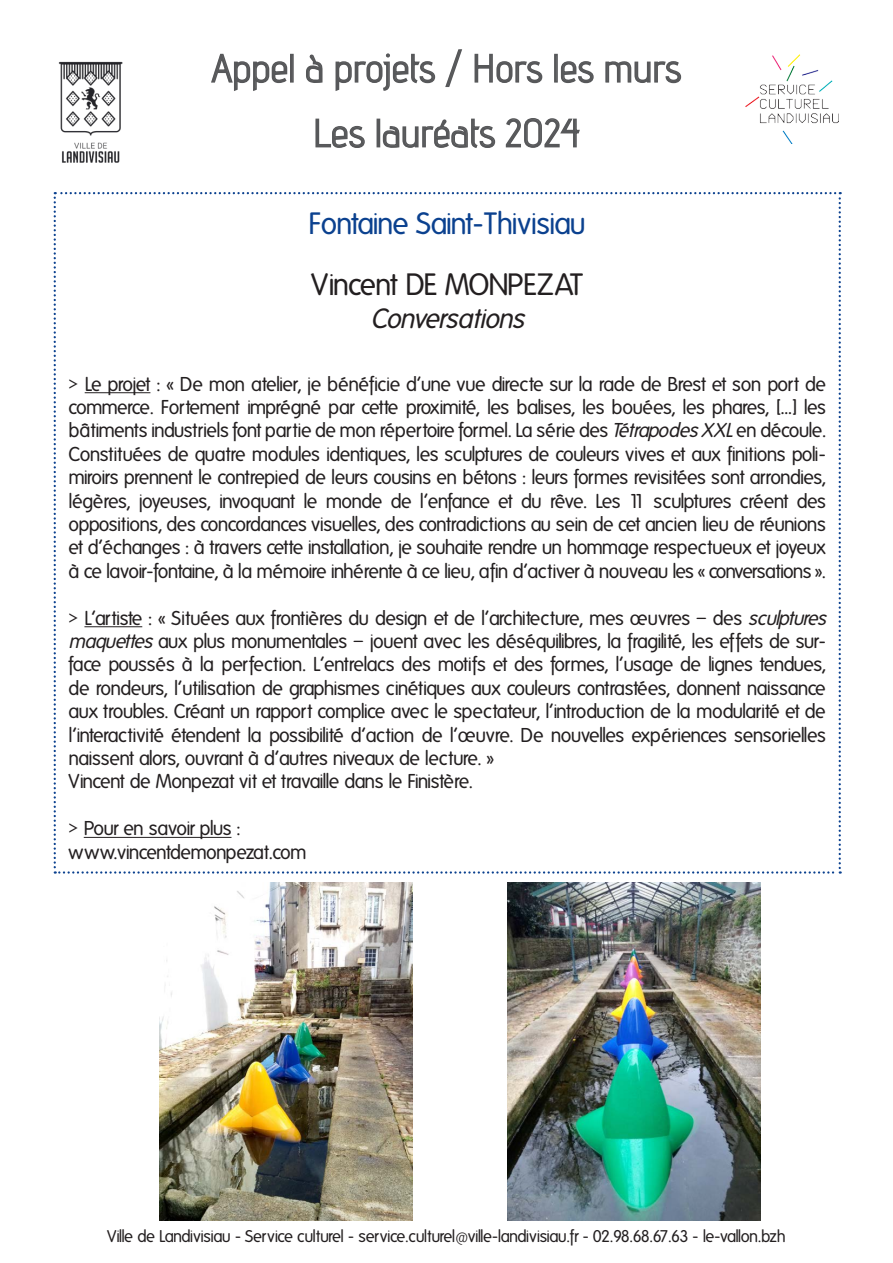
<style>
.page{position:relative;width:893px;height:1263px;background:#fff}
.page>*{position:absolute;margin:0;border:0;box-sizing:border-box;transform-origin:0 0}
.t1{font:39px "advent";color:#57585a}
.t2{font:30px "Folks";letter-spacing:-.035em;color:#0b418f}
.t3{font:30px "Folks";letter-spacing:-.035em;color:#231f20}
.t4{font:italic 27px "Folks";color:#231f20}
.t5{font:19.5px/23.4px "Folks";letter-spacing:-.035em;color:#231f20;text-align:justify}
.t6{font:16.5px "Folks";letter-spacing:-.035em;color:#231f20}
.s1{font-style:italic}
</style>
<div class="page">
<svg style="left:54px;top:192px;width:787px;height:682px"></svg>
<svg style="left:211px;top:53px;width:77px;height:38px"></svg>
<div style="left:290px;top:54px;width:4px;height:29px;border:2px solid #57585a"></div>
<svg style="left:306px;top:55px;width:17px;height:28px"></svg>
<svg style="left:335px;top:53px;width:101px;height:38px"></svg>
<svg style="left:445px;top:49px;width:18px;height:38px"></svg>
<svg style="left:474px;top:53px;width:69px;height:31px"></svg>
<div style="left:554px;top:54px;width:4px;height:29px;border:2px solid #57585a"></div>
<svg style="left:560px;top:61px;width:34px;height:23px"></svg>
<svg style="left:605px;top:61px;width:77px;height:23px"></svg>
<svg style="left:315px;top:118px;width:50px;height:30px"></svg>
<div style="left:377px;top:119px;width:3px;height:28px;border:2px solid #57585a"></div>
<svg style="left:382px;top:118px;width:114px;height:30px"></svg>
<svg style="left:505px;top:118px;width:75px;height:30px"></svg>
<img style="left:58px;top:61px;width:65px;height:102px">
<img style="left:745px;top:54px;width:94px;height:89px">
<img style="left:159px;top:883px;width:253px;height:338px">
<img style="left:507px;top:883px;width:253px;height:338px">
<p class="t1" style="left:212px;top:44px;width:471px">Appel à projets / Hors les murs</p>
<p class="t1" style="left:313px;top:109px;width:268px">Les lauréats 2024</p>
<p class="t2" style="left:308px;top:207px;width:279px">Fontaine Saint-Thivisiau</p>
<p class="t3" style="left:311px;top:268px;width:273px">Vincent DE MONPEZAT</p>
<p class="t4" style="left:370px;top:303px;width:161px">Conversations</p>
<p class="t5" style="left:69px;top:372px;width:759px">&gt; Le projet : « De mon atelier, je bénéficie d’une vue directe sur la rade de Brest et son port de commerce. Fortement imprégné par cette proximité, les balises, les bouées, les phares, […] les bâtiments industriels font partie de mon répertoire formel. La série des <span class="s1">TétrapodesXXL</span>en découle.<br>Constituées de quatre modules identiques, les sculptures de couleurs vives et aux finitions poli&shy;miroirs prennent le contrepied de leurs cousins en bétons : leurs formes revisitées sont arrondies, légères, joyeuses, invoquant le monde de l’enfance et du rêve. Les 11 sculptures créent des oppositions, des concordances visuelles, des contradictions au sein de cet ancien lieu de réunions et d’échanges : à travers cette installation, je souhaite rendre un hommage respectueux et joyeux à ce lavoir-fontaine, à la mémoire inhérente à ce lieu, afin d’activer à nouveau les « conversations ».</p>
<p class="t5" style="left:69px;top:606px;width:763px;text-align:left">&gt; L’artiste : « Situées aux frontières du design et de l’architecture, mes œuvres – des <span class="s1">sculptures maquettes</span> aux plus monumentales – jouent avec les déséquilibres, la fragilité, les effets de sur&shy;face poussés à la perfection. L’entrelacs des motifs et des formes, l’usage de lignes tendues, de rondeurs, l’utilisation de graphismes cinétiques aux couleurs contrastées, donnent naissance aux troubles. Créant un rapport complice avec le spectateur, l’introduction de la modularité et de l’interactivité étendent la possibilité d’action de l’œuvre. De nouvelles expériences sensorielles naissent alors, ouvrant à d’autres niveaux de lecture. »</p>
<p class="t5" style="left:69px;top:770px;width:406px">Vincent de Monpezat vit et travaille dans le Finistère.</p>
<p class="t5" style="left:69px;top:817px;width:173px">&gt; Pour en savoir plus :</p>
<p class="t5" style="left:69px;top:840px;width:240px">www.vincentdemonpezat.com</p>
<p class="t6" style="left:107px;top:1227px;width:680px">Ville de Landivisiau - Service culturel - service.culturel@ville-landivisiau.fr - 02.98.68.67.63 - le-vallon.bzh</p>
</div>
